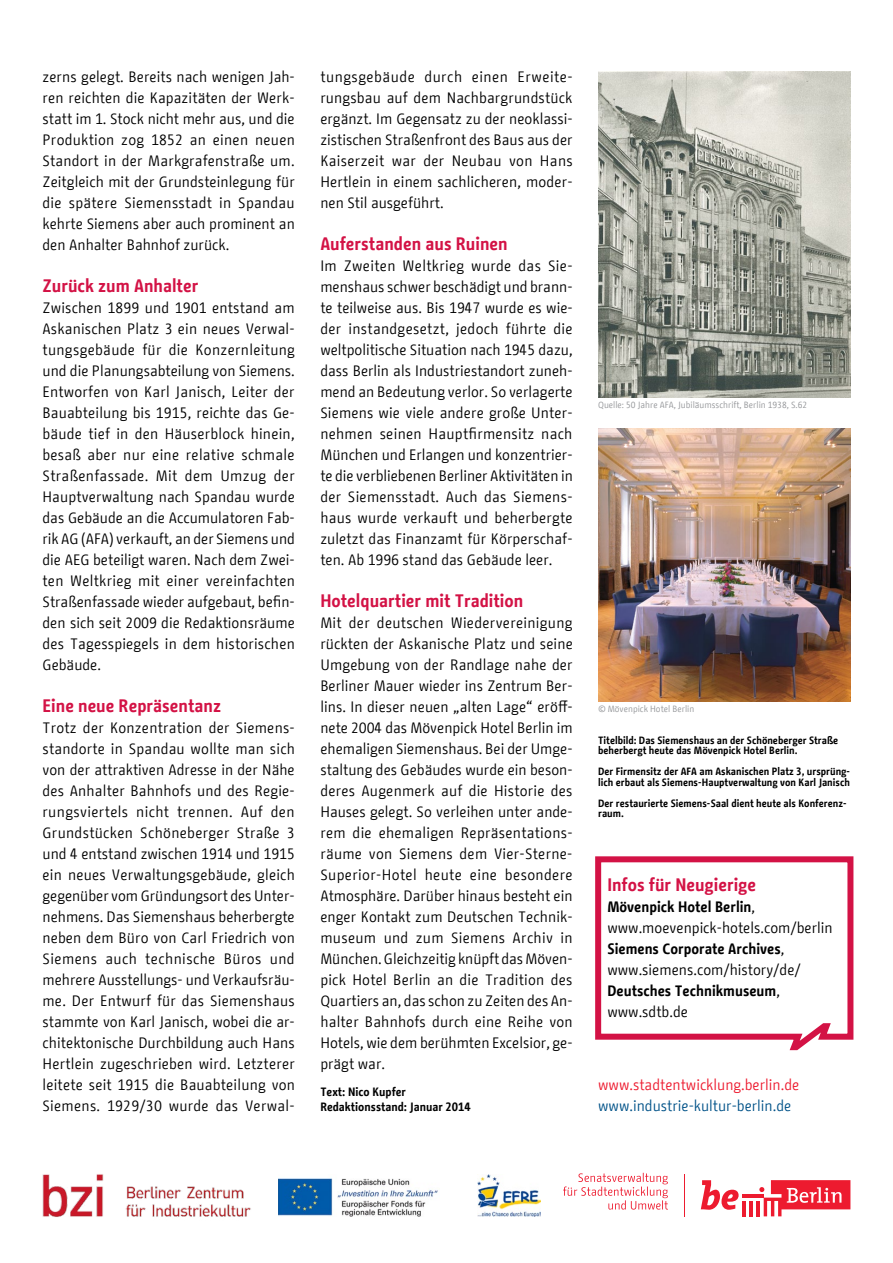
<style>
.page{position:relative;width:893px;height:1263px;background:#fff}
.page>*{position:absolute;margin:0;border:0;box-sizing:border-box;transform-origin:0 0}
._02_03_Innen_Fließte{font:700 18px "BMF Change";color:#d31245}
._02_03_Innen_Fließte-2{font:15px/21px "BMF Change";color:#000;text-align:justify}
._03_01_Absender{font:15px "BMF Change";color:#ed1b2f}
._03_01_Absender-2{font:15px "BMF Change";color:#005288}
._02_03_Innen_Fließte-3{font:700 15px "BMF Change";color:#000}
._02_03_Innen_Fließte-4{font:700 12px "BMF Change";color:#000}
._02_07_Innen_Bildunt{font:700 10.5px/10.5px "BMF Change";color:#000}
._02_08_Innen_Copyrig{font:9px "BMF Change";color:#939598}
.s1{font-weight:400}
.s2{font-weight:700}
</style>
<div class="page">
<svg style="left:701px;top:1180px;width:38px;height:30px"></svg>
<hr style="left:742px;top:1201px;width:3px;height:15px;background:#ed1b2f">
<hr style="left:749px;top:1201px;width:4px;height:15px;background:#ed1b2f">
<hr style="left:756px;top:1201px;width:4px;height:15px;background:#ed1b2f">
<hr style="left:742px;top:1194px;width:22px;height:3px;background:#ed1b2f">
<svg style="left:759px;top:1180px;width:91px;height:36px"></svg>
<hr style="left:684px;top:1174px;width:1px;height:42px;background:#ed1b2f">
<svg style="left:563px;top:1173px;width:105px;height:36px"></svg>
<img style="left:598px;top:72px;width:252px;height:325px">
<img style="left:598px;top:429px;width:252px;height:273px">
<svg style="left:595px;top:856px;width:259px;height:195px"></svg>
<img style="left:478px;top:1174px;width:62px;height:43px">
<img style="left:42px;top:1174px;width:62px;height:43px">
<img style="left:125px;top:1186px;width:126px;height:31px">
<img style="left:279px;top:1178px;width:159px;height:38px">
<p class="_02_03_Innen_Fließte-2" style="left:43px;top:67px;width:254px">zerns gelegt. Bereits nach wenigen Jah&shy;ren reichten die Kapazitäten der Werk&shy;statt im 1. Stock nicht mehr aus, und die Produktion zog 1852 an einen neuen Standort in der Markgrafenstraße um.<br>Zeitgleich mit der Grundsteinlegung für die spätere Siemensstadt in Spandau kehrte Siemens aber auch prominent an den Anhalter Bahnhof zurück.</p>
<p class="_02_03_Innen_Fließte" style="left:43px;top:273px;width:157px">Zurück zum Anhalter</p>
<p class="_02_03_Innen_Fließte-2" style="left:43px;top:298px;width:254px">Zwischen 1899 und 1901 entstand am Askanischen Platz 3 ein neues Verwal&shy;tungsgebäude für die Konzernleitung und die Planungsabteilung von Siemens.<br>Entworfen von Karl Janisch, Leiter der Bauabteilung bis 1915, reichte das Ge&shy;bäude tief in den Häuserblock hinein, besaß aber nur eine relative schmale Straßenfassade. Mit dem Umzug der Hauptverwaltung nach Spandau wurde das Gebäude an die Accumulatoren Fab&shy;rik AG (AFA) verkauft, an der Siemens und die AEG beteiligt waren. Nach dem Zwei&shy;ten Weltkrieg mit einer vereinfachten Straßenfassade wieder aufgebaut, befin&shy;den sich seit 2009 die Redaktionsräume des Tagesspiegels in dem historischen Gebäude.</p>
<p class="_02_03_Innen_Fließte" style="left:43px;top:693px;width:180px">Eine neue Repräsentanz</p>
<p class="_02_03_Innen_Fließte-2" style="left:43px;top:718px;width:254px">Trotz der Konzentration der Siemens&shy;standorte in Spandau wollte man sich von der attraktiven Adresse in der Nähe des Anhalter Bahnhofs und des Regie&shy;rungsviertels nicht trennen. Auf den Grundstücken Schöneberger Straße 3 und 4 entstand zwischen 1914 und 1915 ein neues Verwaltungsgebäude, gleich gegenüber vom Gründungsort des Unter&shy;nehmens. Das Siemenshaus beherbergte neben dem Büro von Carl Friedrich von Siemens auch technische Büros und mehrere Ausstellungs- und Verkaufsräu&shy;me. Der Entwurf für das Siemenshaus stammte von Karl Janisch, wobei die ar&shy;chitektonische Durchbildung auch Hans Hertlein zugeschrieben wird. Letzterer leitete seit 1915 die Bauabteilung von Siemens. 1929/30 wurde das Verwal-</p>
<p class="_02_03_Innen_Fließte-2" style="left:320px;top:67px;width:254px">tungsgebäude durch einen Erweite&shy;rungsbau auf dem Nachbargrundstück ergänzt. Im Gegensatz zu der neoklassi&shy;zistischen Straßenfront des Baus aus der Kaiserzeit war der Neubau von Hans Hertlein in einem sachlicheren, moder&shy;nen Stil ausgeführt.</p>
<p class="_02_03_Innen_Fließte" style="left:320px;top:231px;width:189px">Auferstanden aus Ruinen</p>
<p class="_02_03_Innen_Fließte-2" style="left:320px;top:256px;width:254px">Im Zweiten Weltkrieg wurde das Sie&shy;menshaus schwer beschädigt und brann&shy;te teilweise aus. Bis 1947 wurde es wie&shy;der instandgesetzt, jedoch führte die weltpolitische Situation nach 1945 dazu, dass Berlin als Industriestandort zuneh&shy;mend an Bedeutung verlor. So verlagerte Siemens wie viele andere große Unter&shy;nehmen seinen Hauptfirmensitz nach München und Erlangen und konzentrier&shy;te die verbliebenen Berliner Aktivitäten in der Siemensstadt. Auch das Siemens&shy;haus wurde verkauft und beherbergte zuletzt das Finanzamt für Körperschaf&shy;ten. Ab 1996 stand das Gebäude leer.</p>
<p class="_02_03_Innen_Fließte" style="left:320px;top:588px;width:204px">Hotelquartier mit Tradition</p>
<p class="_02_03_Innen_Fließte-2" style="left:320px;top:613px;width:254px">Mit der deutschen Wiedervereinigung rückten der Askanische Platz und seine Umgebung von der Randlage nahe der Berliner Mauer wieder ins Zentrum Ber&shy;lins. In dieser neuen „alten Lage“ eröff&shy;nete 2004 das Mövenpick Hotel Berlin im ehemaligen Siemenshaus. Bei der Umge&shy;staltung des Gebäudes wurde ein beson&shy;deres Augenmerk auf die Historie des Hauses gelegt. So verleihen unter ande&shy;rem die ehemaligen Repräsentations&shy;räume von Siemens dem Vier-Sterne-Superior-Hotel heute eine besondere Atmosphäre. Darüber hinaus besteht ein enger Kontakt zum Deutschen Technik&shy;museum und zum Siemens Archiv in München. Gleichzeitig knüpft das Möven&shy;pick Hotel Berlin an die Tradition des Quartiers an, das schon zu Zeiten des An&shy;halter Bahnhofs durch eine Reihe von Hotels, wie dem berühmten Excelsior, ge&shy;prägt war.</p>
<p class="_02_03_Innen_Fließte-4" style="left:320px;top:1083px;width:87px">Text: Nico Kupfer</p>
<p class="_02_03_Innen_Fließte-4" style="left:320px;top:1098px;width:152px">Redaktionsstand: Januar 2014</p>
<p class="_02_08_Innen_Copyrig" style="left:598px;top:398px;width:210px">Quelle: 50 Jahre AFA, Jubiläumsschrift, Berlin 1938, S.62</p>
<p class="_02_08_Innen_Copyrig" style="left:598px;top:703px;width:98px">© Mövenpick Hotel Berlin</p>
<p class="_02_07_Innen_Bildunt" style="left:598px;top:735px;width:242px">Titelbild: Das Siemenshaus an der Schöneberger Straße beherbergt heute das Mövenpick Hotel Berlin.</p>
<p class="_02_07_Innen_Bildunt" style="left:598px;top:766px;width:254px">Der Firmensitz der AFA am Askanischen Platz 3, ursprüng&shy;lich erbaut als Siemens-Hauptverwaltung von Karl Janisch</p>
<p class="_02_07_Innen_Bildunt" style="left:598px;top:798px;width:250px">Der restaurierte Siemens-Saal dient heute als Konferenz&shy;raum.</p>
<p class="_02_03_Innen_Fließte" style="left:607px;top:872px;width:150px">Infos für Neugierige</p>
<p class="_02_03_Innen_Fließte-3" style="left:607px;top:896px;width:149px">Mövenpick Hotel Berlin<span class="s1">,</span></p>
<p class="_02_03_Innen_Fließte-2" style="left:607px;top:917px;width:227px">www.moevenpick-hotels.com/berlin<br><span class="s2">Siemens Corporate Archives</span>,</p>
<p class="_02_03_Innen_Fließte-2" style="left:607px;top:959px;width:195px">www.siemens.com/history/de/<br><span class="s2">Deutsches Technikmuseum</span>,</p>
<p class="_02_03_Innen_Fließte-2" style="left:607px;top:1001px;width:82px">www.sdtb.de</p>
<p class="_03_01_Absender" style="left:598px;top:1074px;width:203px">www.stadtentwicklung.berlin.de</p>
<p class="_03_01_Absender-2" style="left:598px;top:1095px;width:195px">www.industrie-kultur-berlin.de</p>
</div>
